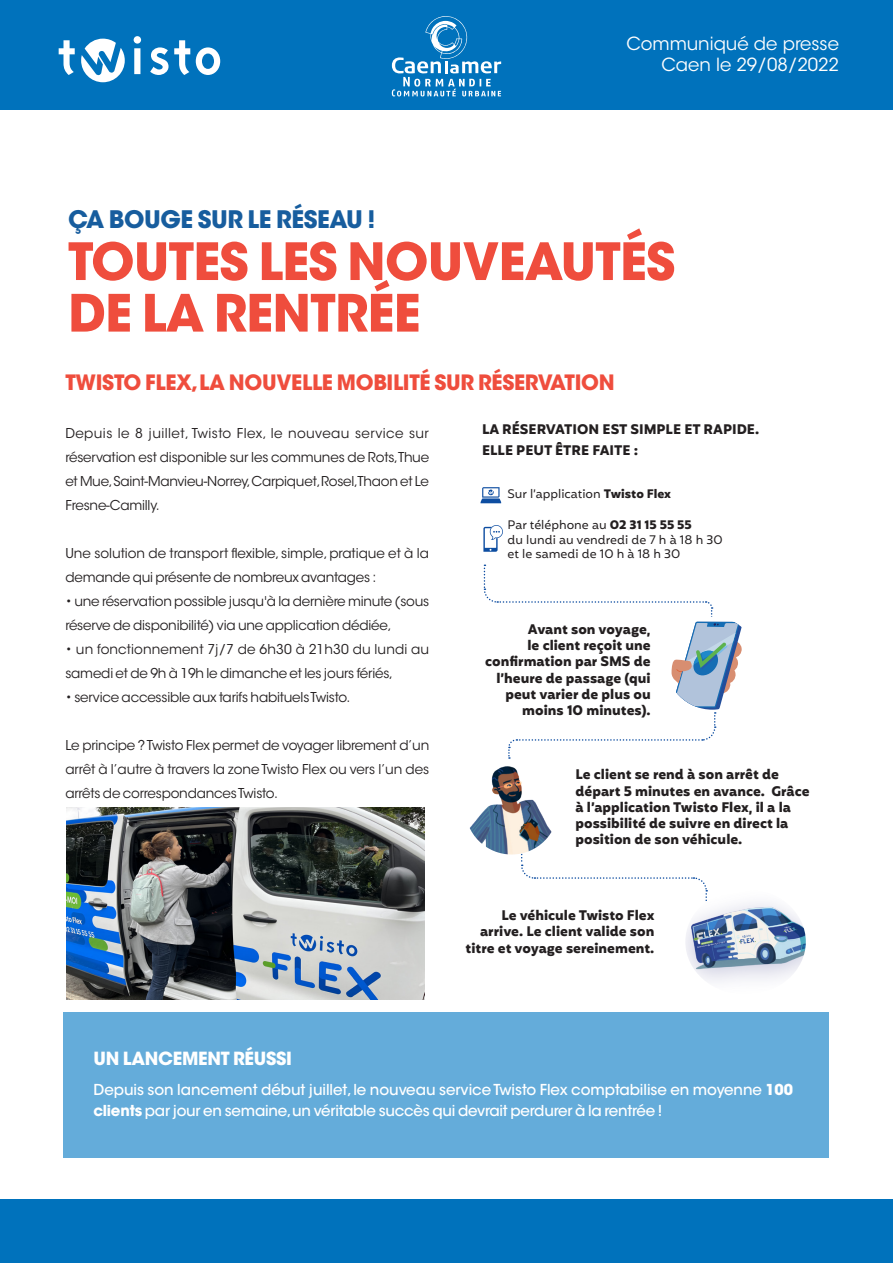
<style>
.page{position:relative;width:893px;height:1263px;background:#fff}
.page>*{position:absolute;margin:0;border:0;box-sizing:border-box;transform-origin:0 0}
.t1{font:700 51px "ITC Avant Garde Std";letter-spacing:-.015em;color:#ef4d3d}
.t2{font:700 24px "ITC Avant Garde Std";letter-spacing:-.015em;color:#175d9e}
.t3{font:700 21px "ITC Avant Garde Std";letter-spacing:-.015em;color:#ef4d3d}
.t4{font:18px "ITC Avant Garde Std";color:#fff}
.t5{font:700 18px "ITC Avant Garde Std";letter-spacing:-.015em;color:#fff}
.t6{font:500 15px/21px "ITC Avant Garde Std";letter-spacing:-.005em;color:#fff}
.t7{font:13.5px/24px "ITC Avant Garde Std";letter-spacing:-.015em;color:#231f20}
._03-TEXTE_SUITE{font:700 13.5px/16.2px "Mohr";color:#231f20;text-align:right}
._03-TEXTE_SUITE-2{font:12px/14.4px "Mohr";color:#231f20}
.s1{font-weight:700}
</style>
<div class="page">
<div style="left:63px;top:1012px;width:766px;height:145px;background:#64acda"></div>
<div style="left:0;top:0;width:893px;height:109px;background:#0072bc"></div>
<svg style="left:59px;top:36px;width:161px;height:46px"></svg>
<svg style="left:392px;top:16px;width:109px;height:80px"></svg>
<div style="left:0;top:1199px;width:893px;height:64px;background:#0072bc"></div>
<svg style="left:481px;top:487px;width:20px;height:16px"></svg>
<svg style="left:483px;top:525px;width:20px;height:27px"></svg>
<svg style="left:483px;top:564px;width:259px;height:195px"></svg>
<svg style="left:520px;top:831px;width:187px;height:58px"></svg>
<img style="left:465px;top:761px;width:93px;height:93px;border-radius:46px">
<img style="left:686px;top:889px;width:120px;height:93px">
<img style="left:67px;top:808px;width:357px;height:191px">
<p class="t4" style="left:626px;top:32px;width:214px">Communiqué de presse</p>
<p class="t4" style="left:661px;top:54px;width:179px">Caen le 29/08/2022</p>
<p class="t2" style="left:68px;top:204px;width:309px">ÇA BOUGE SUR LE RÉSEAU !</p>
<p class="t1" style="left:68px;top:228px;width:609px">TOUTES LES NOUVEAUTÉS</p>
<p class="t1" style="left:68px;top:280px;width:354px">DE LA RENTRÉE</p>
<p class="t3" style="left:65px;top:369px;width:551px">TWISTO FLEX,LA NOUVELLE MOBILITÉ SUR RÉSERVATION</p>
<p class="t7" style="left:65px;top:421px;width:365px;text-align:justify">Depuis le 8 juillet, Twisto Flex, le nouveau service sur réservation est disponible sur les communes de Rots,Thue et Mue,Saint-Manvieu-Norrey,Carpiquet,Rosel,Thaon et Le Fresne-Camilly.</p>
<p class="t7" style="left:65px;top:541px;width:365px">Une solution de transport flexible, simple, pratique et à la demande qui présente de nombreux avantages :</p>
<p class="t7" style="left:65px;top:589px;width:365px">• une réservation possible jusqu'à la dernière minute (sous réserve de disponibilité) via une application dédiée,</p>
<p class="t7" style="left:65px;top:637px;width:365px">• un fonctionnement 7j/7 de 6h30 à 21h30 du lundi au samedi et de 9h à 19h le dimanche et les jours fériés,</p>
<p class="t7" style="left:65px;top:685px;width:287px">• service accessible aux tarifs habituels Twisto.</p>
<p class="t7" style="left:65px;top:733px;width:365px;text-align:justify">Le principe ? Twisto Flex permet de voyager librement d’un arrêt à l’autre à travers la zone Twisto Flex ou vers l’un des arrêts de correspondances Twisto.</p>
<p class="_03-TEXTE_SUITE" style="left:482px;top:421px;width:279px">LA RÉSERVATION EST SIMPLE ET RAPIDE.</p>
<p class="_03-TEXTE_SUITE" style="left:482px;top:442px;width:158px">ELLE PEUT ÊTRE FAITE :</p>
<p class="_03-TEXTE_SUITE-2" style="left:508px;top:486px;width:165px">Sur l’application <span class="s1">Twisto Flex</span></p>
<p class="_03-TEXTE_SUITE-2" style="left:508px;top:518px;width:217px">Par téléphone au <span class="s1">02 31 15 55 55<br></span>du lundi au vendredi de 7 h à 18 h 30 et le samedi de 10 h à 18 h 30</p>
<p class="_03-TEXTE_SUITE" style="left:485px;top:621px;width:167px">Avant son voyage,<br>le client reçoit une confirmation par SMS de l’heure de passage (qui peut varier de plus ou moins 10 minutes).</p>
<p class="_03-TEXTE_SUITE" style="left:575px;top:767px;width:236px;text-align:left">Le client se rend à son arrêt de départ 5 minutes en avance. Grâce à l’application Twisto Flex, il a la possibilité de suivre en direct la position de son véhicule.</p>
<p class="_03-TEXTE_SUITE" style="left:466px;top:907px;width:190px">Le véhicule Twisto Flex arrive. Le client valide son titre et voyage sereinement.</p>
<p class="t5" style="left:94px;top:1047px;width:200px">UN LANCEMENT RÉUSSI</p>
<p class="t6" style="left:94px;top:1079px;width:701px">Depuis son lancement début juillet, le nouveau service Twisto Flex comptabilise en moyenne <span class="s1">100 clients</span> par jour en semaine,un véritable succès qui devrait perdurer à la rentrée !</p>
</div>
